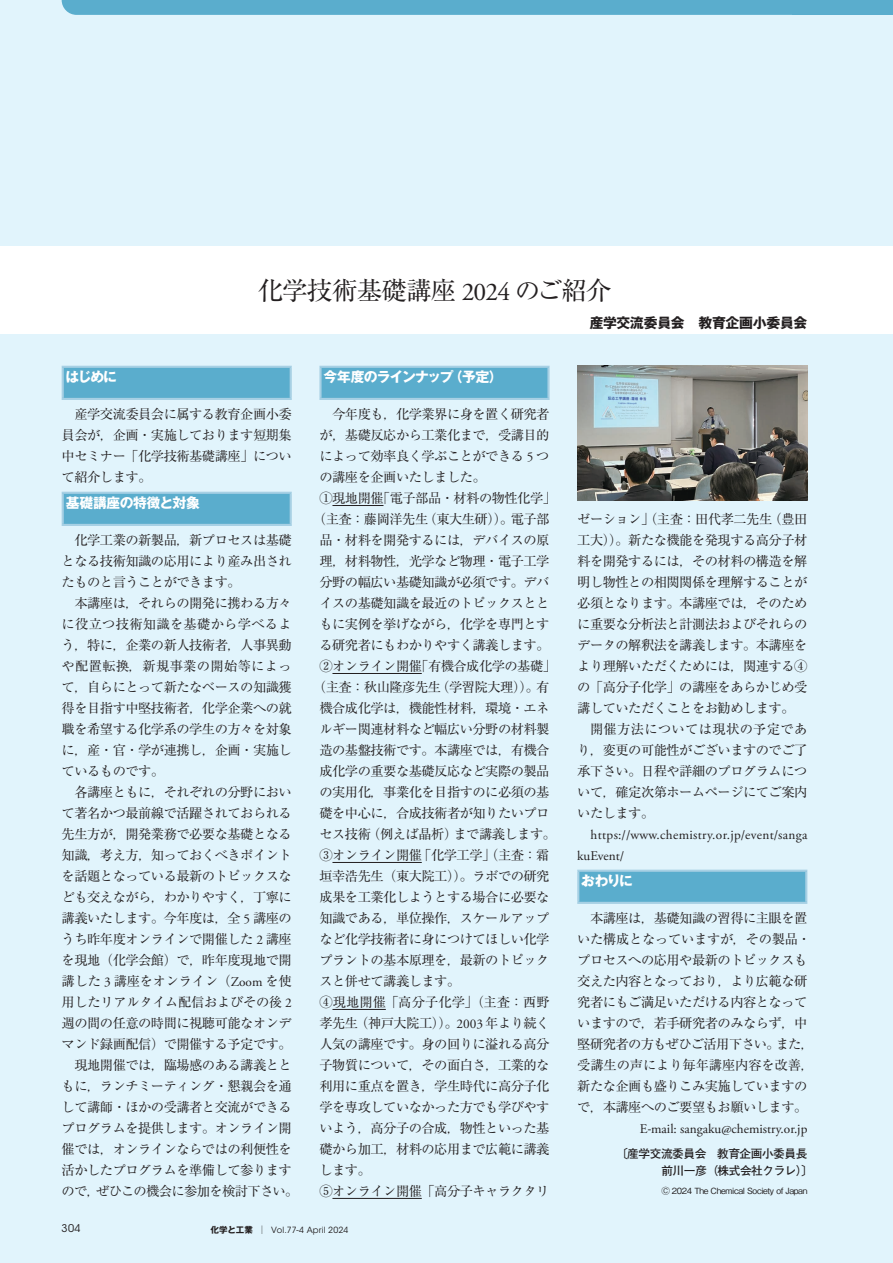
<style>
.page{position:relative;width:893px;height:1263px;background:#e1f4fc}
.page>*{position:absolute;margin:0;border:0;box-sizing:border-box;transform-origin:0 0}
.t1{font:25.5px "Ryumin Pr 6";letter-spacing:-.035em;color:#231f20}
.t2{font:700 13.8px "Gothic MB101 Pr 6";letter-spacing:-.05em;color:#fff}
.t3{font:700 13.8px "Gothic MB101 Pr 6";letter-spacing:-.02em;color:#231f20}
.t4{font:700 13.8px "Gothic MB101 Pr 6";letter-spacing:-.03em;color:#fff}
.t5{font:13.35px/21px "Ryumin Pr 6";letter-spacing:-.04em;color:#231f20}
.t6{font:13.35px/21px "Adobe Garamond Pro";letter-spacing:.02em;color:#231f20}
.t7{font:13.35px "Adobe Garamond Pro";color:#231f20}
.t8{font:13.35px "Ryumin Pr 6";letter-spacing:.005em;color:#231f20}
.t9{font:700 11.7px/17px "Futo Go B101 Pr 6";letter-spacing:-.04em;color:#231f20}
.t10{font:10.65px "ITC Avant Garde Std";color:#231f20}
.t11{font:500 8.55px "Gothic BBB Pr 6";letter-spacing:-.04em;color:#231f20}
.t12{font:8.55px "ITC Avant Garde Std";letter-spacing:.025em;color:#231f20}
.s1{font-family:"Adobe Garamond Pro"}
.s2{font-family:"Gothic MB101 Pr 6";font-weight:700}
.s3{font-family:"Ryumin Pr 6"}
.s4{font-size:14.4px}
</style>
<div class="page">
<div style="left:0;top:247px;width:893px;height:87px;background:#fff"></div>
<svg style="left:62px;top:0;width:730px;height:15px;background:#5badcd"></svg>
<div style="left:792px;top:0;width:101px;height:15px;background:#5aadcd"></div>
<div style="left:63px;top:367px;width:228px;height:32px;background:#5aadcd"></div>
<hr style="left:62px;top:366px;width:230px;height:2px;background:#a7d0e4">
<hr style="left:62px;top:368px;width:2px;height:30px;background:#a7d0e4">
<hr style="left:290px;top:368px;width:2px;height:30px;background:#a7d0e4">
<hr style="left:62px;top:398px;width:230px;height:2px;background:#a7d0e4">
<div style="left:63px;top:493px;width:228px;height:32px;background:#5aadcd"></div>
<hr style="left:62px;top:492px;width:230px;height:2px;background:#a7d0e4">
<hr style="left:62px;top:494px;width:2px;height:30px;background:#a7d0e4">
<hr style="left:290px;top:494px;width:2px;height:30px;background:#a7d0e4">
<hr style="left:62px;top:524px;width:230px;height:2px;background:#a7d0e4">
<hr style="left:332px;top:505px;width:51px;height:1px;background:#231f20">
<hr style="left:332px;top:673px;width:90px;height:1px;background:#231f20">
<hr style="left:332px;top:862px;width:90px;height:1px;background:#231f20">
<hr style="left:332px;top:1009px;width:54px;height:1px;background:#231f20">
<hr style="left:332px;top:1198px;width:90px;height:1px;background:#231f20">
<div style="left:320px;top:367px;width:228px;height:32px;background:#5aadcd"></div>
<hr style="left:319px;top:366px;width:231px;height:2px;background:#a7d0e4">
<hr style="left:319px;top:368px;width:3px;height:30px;background:#a7d0e4">
<hr style="left:547px;top:368px;width:3px;height:30px;background:#a7d0e4">
<hr style="left:319px;top:398px;width:231px;height:2px;background:#a7d0e4">
<div style="left:578px;top:871px;width:228px;height:32px;background:#5aadcd"></div>
<hr style="left:577px;top:870px;width:230px;height:2px;background:#a7d0e4">
<hr style="left:577px;top:872px;width:2px;height:30px;background:#a7d0e4">
<hr style="left:805px;top:872px;width:2px;height:30px;background:#a7d0e4">
<hr style="left:577px;top:902px;width:230px;height:2px;background:#a7d0e4">
<img style="left:577px;top:366px;width:230px;height:134px">
<h1 class="t1" style="left:258px;top:270px;width:355px">化学技術基礎講座 <span class="s1">2024</span> のご紹介</h1>
<p class="t3" style="left:590px;top:311px;width:219px">産学交流委員会　教育企画小委員会</p>
<p class="t2" style="left:65px;top:365px;width:53px">はじめに</p>
<p class="t5" style="left:62px;top:403px;width:232px;text-align:justify">　産学交流委員会に属する教育企画小委員会が，企画・実施しております短期集中セミナー「化学技術基礎講座」について紹介します。</p>
<p class="t4" style="left:66px;top:491px;width:136px">基礎講座の特徴と対象</p>
<p class="t5" style="left:62px;top:529px;width:238px">　化学工業の新製品，新プロセスは基礎となる技術知識の応用により産み出されたものと言うことができます。<br>　本講座は，それらの開発に携わる方々に役立つ技術知識を基礎から学べるよう，特に，企業の新人技術者，人事異動や配置転換，新規事業の開始等によって，自らにとって新たなベースの知識獲得を目指す中堅技術者，化学企業への就職を希望する化学系の学生の方々を対象に，産・官・学が連携し，企画・実施しているものです。<br>　各講座ともに，それぞれの分野において著名かつ最前線で活躍されておられる先生方が，開発業務で必要な基礎となる知識，考え方，知っておくべきポイントを話題となっている最新のトピックスなども交えながら，わかりやすく，丁寧に講義いたします。今年度は，全 <span class="s1">5</span> 講座のうち昨年度オンラインで開催した <span class="s1">2</span> 講座を現地（化学会館）で，昨年度現地で開講した <span class="s1">3</span> 講座をオンライン（<span class="s1">Zoom</span> を使用したリアルタイム配信およびその後 <span class="s1">2</span>週の間の任意の時間に視聴可能なオンデマンド録画配信）で開催する予定です。　現地開催では，臨場感のある講義とともに，ランチミーティング・懇親会を通して講師・ほかの受講者と交流ができるプログラムを提供します。オンライン開催では，オンラインならではの利便性を活かしたプログラムを準備して参りますので，ぜひこの機会に参加を検討下さい。</p>
<p class="t2" style="left:324px;top:365px;width:181px">今年度のラインナップ（予定）</p>
<p class="t5" style="left:319px;top:403px;width:232px">　今年度も，化学業界に身を置く研究者</p>
<p class="t5" style="left:319px;top:424px;width:232px">が，基礎反応から工業化まで，受講目的</p>
<p class="t5" style="left:319px;top:445px;width:232px">によって効率良く学ぶことができる <span class="s1">5</span> つ</p>
<p class="t5" style="left:319px;top:466px;width:168px">の講座を企画いたしました。</p>
<p class="t5" style="left:319px;top:487px;width:238px">①現地開催「電子部品・材料の物性化学」</p>
<p class="t5" style="left:313px;top:508px;width:238px">（主査：藤岡洋先生（東大生研））。電子部</p>
<p class="t5" style="left:319px;top:529px;width:232px">品・材料を開発するには，デバイスの原</p>
<p class="t5" style="left:319px;top:550px;width:232px">理，材料物性，光学など物理・電子工学</p>
<p class="t5" style="left:319px;top:571px;width:232px">分野の幅広い基礎知識が必須です。デバ</p>
<p class="t5" style="left:319px;top:592px;width:232px">イスの基礎知識を最近のトピックスとと</p>
<p class="t5" style="left:319px;top:613px;width:232px">もに実例を挙げながら，化学を専門とす</p>
<p class="t5" style="left:319px;top:634px;width:232px">る研究者にもわかりやすく講義します。</p>
<p class="t5" style="left:319px;top:655px;width:238px">②オンライン開催「有機合成化学の基礎」</p>
<p class="t5" style="left:313px;top:676px;width:238px">（主査：秋山隆彦先生（学習院大理））。有</p>
<p class="t5" style="left:319px;top:697px;width:232px">機合成化学は，機能性材料，環境・エネ</p>
<p class="t5" style="left:319px;top:718px;width:232px">ルギー関連材料など幅広い分野の材料製</p>
<p class="t5" style="left:319px;top:739px;width:232px">造の基盤技術です。本講座では，有機合</p>
<p class="t5" style="left:319px;top:760px;width:232px">成化学の重要な基礎反応など実際の製品</p>
<p class="t5" style="left:319px;top:781px;width:232px">の実用化，事業化を目指すのに必須の基</p>
<p class="t5" style="left:319px;top:802px;width:232px">礎を中心に，合成技術者が知りたいプロ</p>
<p class="t5" style="left:319px;top:823px;width:238px">セス技術（例えば晶析）まで講義します。</p>
<p class="t5" style="left:319px;top:844px;width:232px">③オンライン開催「化学工学」（主査：霜</p>
<p class="t5" style="left:319px;top:865px;width:232px">垣幸浩先生（東大院工））。ラボでの研究</p>
<p class="t5" style="left:319px;top:886px;width:232px">成果を工業化しようとする場合に必要な</p>
<p class="t5" style="left:319px;top:907px;width:232px">知識である，単位操作，スケールアップ</p>
<p class="t5" style="left:319px;top:928px;width:232px">など化学技術者に身につけてほしい化学</p>
<p class="t5" style="left:319px;top:949px;width:232px">プラントの基本原理を，最新のトピック</p>
<p class="t5" style="left:319px;top:970px;width:142px">スと併せて講義します。</p>
<p class="t8" style="left:319px;top:992px;width:244px">④現地開催「高分子化学」（主査：西野　</p>
<p class="t5" style="left:319px;top:1012px;width:232px">孝先生（神戸大院工））。<span class="s1">2003</span> 年より続く</p>
<p class="t5" style="left:319px;top:1033px;width:232px">人気の講座です。身の回りに溢れる高分</p>
<p class="t5" style="left:319px;top:1054px;width:232px">子物質について，その面白さ，工業的な</p>
<p class="t5" style="left:319px;top:1075px;width:232px">利用に重点を置き，学生時代に高分子化</p>
<p class="t5" style="left:319px;top:1096px;width:232px">学を専攻していなかった方でも学びやす</p>
<p class="t5" style="left:319px;top:1117px;width:232px">いよう，高分子の合成，物性といった基</p>
<p class="t5" style="left:319px;top:1138px;width:232px">礎から加工，材料の応用まで広範に講義</p>
<p class="t5" style="left:319px;top:1159px;width:53px">します。</p>
<p class="t5" style="left:319px;top:1180px;width:232px">⑤オンライン開催「高分子キャラクタリ</p>
<p class="t10" style="left:62px;top:1222px;width:21px">304</p>
<p class="t12" style="left:210px;top:1224px;width:139px"><span class="s2">化学と工業</span> <span class="s3">│</span> Vol.77-4 April 2024</p>
<p class="t5" style="left:577px;top:508px;width:232px">ゼーション」（主査：田代孝二先生（豊田工大））。新たな機能を発現する高分子材料を開発するには，その材料の構造を解明し物性との相関関係を理解することが必須となります。本講座では，そのために重要な分析法と計測法およびそれらのデータの解釈法を講義します。本講座をより理解いただくためには，関連する④の「高分子化学」の講座をあらかじめ受講していただくことをお勧めします。　開催方法については現状の予定であり，変更の可能性がございますのでご了承下さい。日程や詳細のプログラムについて，確定次第ホームページにてご案内いたします。</p>
<p class="t6" style="left:577px;top:825px;width:232px;text-indent:13px">https:<span class="s4">//</span>www.chemistry.or.jp<span class="s4">/</span>event<span class="s4">/</span>sanga kuEvent<span class="s4">/</span></p>
<p class="t2" style="left:581px;top:869px;width:53px">おわりに</p>
<p class="t5" style="left:577px;top:907px;width:238px">　本講座は，基礎知識の習得に主眼を置いた構成となっていますが，その製品・プロセスへの応用や最新のトピックスも交えた内容となっており，より広範な研究者にもご満足いただける内容となっていますので，若手研究者のみならず，中堅研究者の方もぜひご活用下さい。また，受講生の声により毎年講座内容を改善，新たな企画も盛りこみ実施していますので，本講座へのご要望もお願いします。</p>
<p class="t7" style="left:640px;top:1121px;width:169px">E<span class="s3">-</span>mail: sangaku@chemistry.or.jp</p>
<p class="t9" style="left:661px;top:1145px;width:159px;text-indent:-45px">〔産学交流委員会　教育企画小委員長　前川一彦（株式会社クラレ）〕</p>
<p class="t11" style="left:661px;top:1184px;width:147px">Ⓒ 2024 The Chemical Society of Japan</p>
</div>
